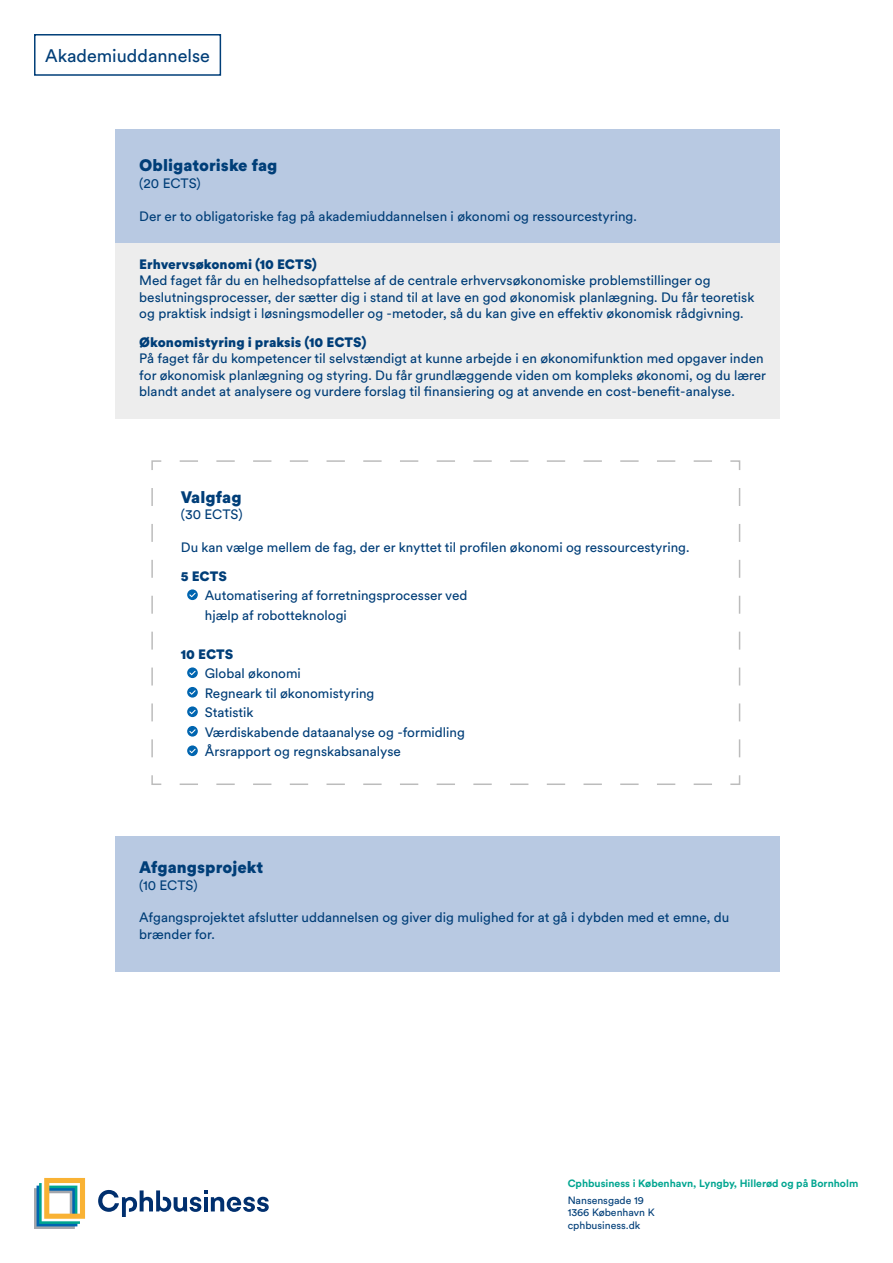
<style>
.page{position:relative;width:893px;height:1263px;background:#fff}
.page>*{position:absolute;margin:0;border:0;box-sizing:border-box;transform-origin:0 0}
.t1{font:18px "Circular Std";color:#003e78}
.Overskrift_-_uddannelsesoversigt{font:900 16.5px "Circular XX";color:#003e78}
.Brødtekst_uddannelsesoversigt{font:13.5px/16.5px "Circular XX";color:#003e78}
.Brødtekst{font:13.5px/19.5px "Circular XX";color:#003e78}
.Overskrift{font:900 13.5px "Circular XX";color:#003e78}
.t2{font:700 10.5px "Circular Std";color:#00a590}
.t3{font:10.5px/12.6px "Circular Std";color:#003e78}
</style>
<div class="page">
<svg style="left:34px;top:1178px;width:51px;height:51px"></svg>
<svg style="left:98px;top:1190px;width:171px;height:27px"></svg>
<div style="left:115px;top:129px;width:664px;height:290px;background:#ededed"></div>
<div style="left:115px;top:129px;width:664px;height:114px;background:#b8c9e2"></div>
<svg style="left:151px;top:460px;width:590px;height:325px"></svg>
<div style="left:115px;top:836px;width:664px;height:135px;background:#b8c9e2"></div>
<div style="left:187px;top:589px;width:11px;height:11px;background:#0065b0;border-radius:50%"></div>
<svg style="left:189px;top:593px;width:7px;height:4px"></svg>
<div style="left:187px;top:667px;width:11px;height:11px;background:#0065b0;border-radius:50%"></div>
<svg style="left:189px;top:671px;width:7px;height:4px"></svg>
<svg style="left:187px;top:687px;width:11px;height:11px"></svg>
<svg style="left:189px;top:690px;width:7px;height:5px"></svg>
<div style="left:187px;top:706px;width:11px;height:11px;background:#0065b0;border-radius:50%"></div>
<svg style="left:189px;top:710px;width:7px;height:4px"></svg>
<div style="left:187px;top:726px;width:11px;height:10px;background:#0065b0;border-radius:50%"></div>
<svg style="left:189px;top:729px;width:7px;height:5px"></svg>
<div style="left:187px;top:745px;width:11px;height:11px;background:#0065b0;border-radius:50%"></div>
<svg style="left:189px;top:749px;width:7px;height:4px"></svg>
<div style="left:34px;top:34px;width:187px;height:42px;border:2px solid #003e78"></div>
<h1 class="t1" style="left:45px;top:45px;width:166px">Akademiuddannelse</h1>
<h2 class="Overskrift_-_uddannelsesoversigt" style="left:139px;top:153px;width:140px">Obligatoriske fag</h2>
<p class="Brødtekst_uddannelsesoversigt" style="left:139px;top:174px;width:63px">(20 ECTS)</p>
<p class="Brødtekst_uddannelsesoversigt" style="left:139px;top:207px;width:499px">Der er to obligatoriske fag på akademiuddannelsen i økonomi og ressourcestyring.</p>
<h2 class="Overskrift" style="left:139px;top:254px;width:179px">Erhvervsøkonomi (10 ECTS)</h2>
<p class="Brødtekst_uddannelsesoversigt" style="left:139px;top:271px;width:617px">Med faget får du en helhedsopfattelse af de centrale erhvervsøkonomiske problemstillinger og beslutningsprocesser, der sætter dig i stand til at lave en god økonomisk planlægning. Du får teoretisk og praktisk indsigt i løsningsmodeller og -metoder, så du kan give en effektiv økonomisk rådgivning.</p>
<h2 class="Overskrift" style="left:139px;top:332px;width:229px">Økonomistyring i praksis (10 ECTS)</h2>
<p class="Brødtekst_uddannelsesoversigt" style="left:139px;top:349px;width:628px">På faget får du kompetencer til selvstændigt at kunne arbejde i en økonomifunktion med opgaver inden for økonomisk planlægning og styring. Du får grundlæggende viden om kompleks økonomi, og du lærer blandt andet at analysere og vurdere forslag til finansiering og at anvende en cost-benefit-analyse.</p>
<h2 class="Overskrift_-_uddannelsesoversigt" style="left:181px;top:485px;width:62px">Valgfag</h2>
<p class="Brødtekst_uddannelsesoversigt" style="left:181px;top:505px;width:63px">(30 ECTS)</p>
<p class="Brødtekst_uddannelsesoversigt" style="left:181px;top:538px;width:510px">Du kan vælge mellem de fag, der er knyttet til profilen økonomi og ressourcestyring.</p>
<h2 class="Overskrift" style="left:181px;top:566px;width:48px">5 ECTS</h2>
<p class="Brødtekst" style="left:205px;top:585px;width:264px">Automatisering af forretningsprocesser ved hjælp af robotteknologi</p>
<h2 class="Overskrift" style="left:181px;top:644px;width:54px">10 ECTS</h2>
<p class="Brødtekst" style="left:205px;top:663px;width:98px">Global økonomi</p>
<p class="Brødtekst" style="left:205px;top:682px;width:171px">Regneark til økonomistyring</p>
<p class="Brødtekst" style="left:205px;top:702px;width:50px">Statistik</p>
<p class="Brødtekst" style="left:205px;top:721px;width:262px">Værdiskabende dataanalyse og -formidling</p>
<p class="Brødtekst" style="left:205px;top:741px;width:198px">Årsrapport og regnskabsanalyse</p>
<h2 class="Overskrift_-_uddannelsesoversigt" style="left:139px;top:855px;width:126px">Afgangsprojekt</h2>
<p class="Brødtekst_uddannelsesoversigt" style="left:139px;top:876px;width:60px">(10 ECTS)</p>
<p class="Brødtekst_uddannelsesoversigt" style="left:139px;top:909px;width:592px">Afgangsprojektet afslutter uddannelsen og giver dig mulighed for at gå i dybden med et emne, du brænder for.</p>
<p class="t2" style="left:568px;top:1177px;width:292px">Cphbusiness i København, Lyngby, Hillerød og på Bornholm</p>
<p class="t3" style="left:568px;top:1193px;width:89px">Nansensgade 19<br>1366 København K cphbusiness.dk</p>
</div>
